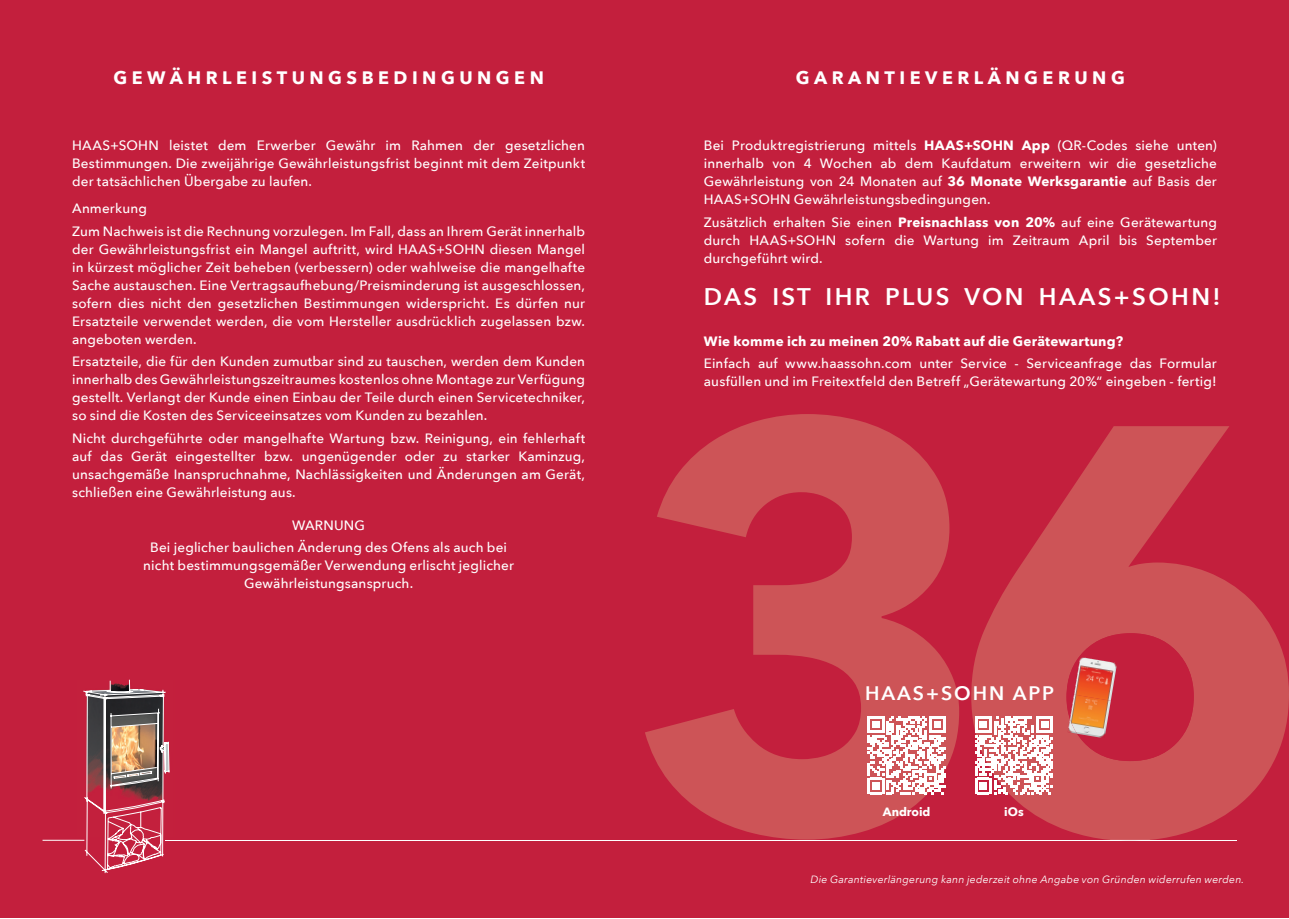
<style>
.page{position:relative;width:1289px;height:919px;background:#fff}
.page>*{position:absolute;margin:0;border:0;box-sizing:border-box;transform-origin:0 0}
.t1{font:600 24px "Avenir Next";letter-spacing:.1em;color:#fff}
.t2{font:600 19.5px "Avenir Next";letter-spacing:.1em;color:#fff}
.t3{font:700 18px "Avenir Next";letter-spacing:.25em;color:#fff}
.t4{font:500 13.5px/18px "Avenir Next";letter-spacing:.01em;color:#fff;text-align:justify}
.t5{font:700 13.5px "Avenir Next";letter-spacing:.015em;color:#fff}
.t6{font:700 12px "Avenir Next";color:#fff}
.t7{font:italic 10.5px "Avenir Next";letter-spacing:.02em;color:#fff}
.s1{font-weight:700}
</style>
<div class="page">
<div style="left:1px;top:1px;width:1287px;height:917px;background:#c31f3d"></div>
<hr style="left:165px;top:839px;width:1071px;height:1px;background:#fff">
<svg style="left:82px;top:679px;width:88px;height:195px"></svg>
<hr style="left:43px;top:839px;width:41px;height:1px;background:#fff">
<svg style="left:645px;top:414px;width:314px;height:425px;fill:#cd5457"></svg>
<svg style="left:971px;top:426px;width:317px;height:414px;fill:#cd5457"></svg>
<svg style="left:1109px;top:839px;width:41px;height:1px"></svg>
<svg style="left:1066px;top:633px;width:127px;height:128px"></svg>
<img style="left:1067px;top:719px;width:2px;height:14px">
<img style="left:1073px;top:657px;width:44px;height:43px">
<img style="left:1069px;top:694px;width:41px;height:44px">
<svg style="left:867px;top:716px;width:78px;height:78px;background:#ecbec0"></svg>
<svg style="left:974px;top:716px;width:79px;height:78px;background:#ebbcbf"></svg>
<h3 class="t3" style="left:113px;top:62px;width:432px">GEWÄHRLEISTUNGSBEDINGUNGEN</h3>
<p class="t4" style="left:72px;top:136px;width:514px">HAAS+SOHN leistet dem Erwerber Gewähr im Rahmen der gesetzlichen Bestimmungen. Die zweijährige Gewährleistungsfrist beginnt mit dem Zeitpunkt der tatsächlichen Übergabe zu laufen.</p>
<p class="t4" style="left:72px;top:196px;width:514px;line-height:22.5px">Anmerkung<br>Zum Nachweis ist die Rechnung vorzulegen. Im Fall, dass an Ihrem Gerät innerhalb</p>
<p class="t4" style="left:72px;top:239px;width:514px">der Gewährleistungsfrist ein Mangel auftritt, wird HAAS+SOHN diesen Mangel in kürzest möglicher Zeit beheben (verbessern) oder wahlweise die mangelhafte Sache austauschen. Eine Vertragsaufhebung/Preisminderung ist ausgeschlossen, sofern dies nicht den gesetzlichen Bestimmungen widerspricht. Es dürfen nur Ersatzteile verwendet werden, die vom Hersteller ausdrücklich zugelassen bzw. angeboten werden.</p>
<p class="t4" style="left:72px;top:352px;width:514px">Ersatzteile, die für den Kunden zumutbar sind zu tauschen, werden dem Kunden innerhalb des Gewährleistungszeitraumes kostenlos ohne Montage zur Verfügung gestellt. Verlangt der Kunde einen Einbau der Teile durch einen Servicetechniker, so sind die Kosten des Serviceeinsatzes vom Kunden zu bezahlen.</p>
<p class="t4" style="left:72px;top:428px;width:514px">Nicht durchgeführte oder mangelhafte Wartung bzw. Reinigung, ein fehlerhaft auf das Gerät eingestellter bzw. ungenügender oder zu starker Kaminzug, unsachgemäße Inanspruchnahme, Nachlässigkeiten und Änderungen am Gerät, schließen eine Gewährleistung aus.</p>
<p class="t4" style="left:150px;top:513px;width:358px;line-height:22.5px;text-align:center">WARNUNG<br>Bei jeglicher baulichen Änderung des Ofens als auch bei</p>
<p class="t4" style="left:143px;top:556px;width:372px;text-align:center">nicht bestimmungsgemäßer Verwendung erlischt jeglicher<br>Gewährleistungsanspruch.</p>
<h3 class="t3" style="left:795px;top:62px;width:330px">GARANTIEVERLÄNGERUNG</h3>
<p class="t4" style="left:704px;top:136px;width:514px">Bei Produktregistrierung mittels <span class="s1">HAAS+SOHN App</span> (QR-Codes siehe unten) innerhalb von 4 Wochen ab dem Kaufdatum erweitern wir die gesetzliche Gewährleistung von 24 Monaten auf <span class="s1">36 Monate Werksgarantie</span> auf Basis der HAAS+SOHN Gewährleistungsbedingungen.</p>
<p class="t4" style="left:704px;top:212px;width:514px">Zusätzlich erhalten Sie einen <span class="s1">Preisnachlass von 20%</span> auf eine Gerätewartung durch HAAS+SOHN sofern die Wartung im Zeitraum April bis September durchgeführt wird.</p>
<h1 class="t1" style="left:704px;top:276px;width:518px">DAS IST IHR PLUS VON HAAS+SOHN!</h1>
<p class="t5" style="left:704px;top:329px;width:421px">Wie komme ich zu meinen 20% Rabatt auf die Gerätewartung?</p>
<p class="t4" style="left:704px;top:354px;width:514px">Einfach auf www.haassohn.com unter Service - Serviceanfrage das Formular ausfüllen und im Freitextfeld den Betreff „Gerätewartung 20%“ eingeben - fertig!</p>
<h2 class="t2" style="left:865px;top:676px;width:190px">HAAS+SOHN APP</h2>
<p class="t6" style="left:882px;top:801px;width:49px">Android</p>
<p class="t6" style="left:1004px;top:801px;width:21px">iOs</p>
<p class="t7" style="left:810px;top:870px;width:435px">Die Garantieverlängerung kann jederzeit ohne Angabe von Gründen widerrufen werden.</p>
</div>
